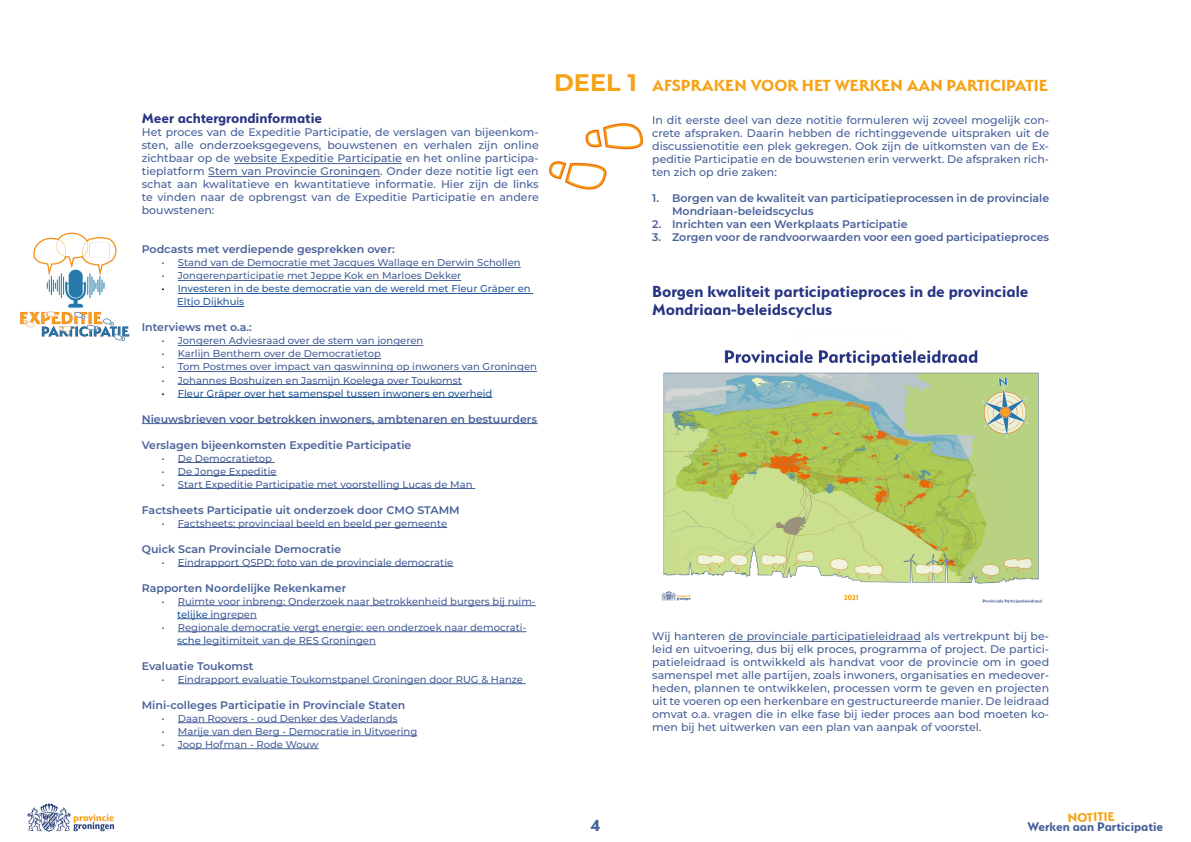
<style>
.page{position:relative;width:1191px;height:842px;background:#fff}
.page>*{position:absolute;margin:0;border:0;box-sizing:border-box;transform-origin:0 0}
.t1{font:700 18px/18px "Serenity";color:#283583}
.t2{font:700 18px "Serenity";color:#f6a318}
.t3{font:700 18px "Serenity";color:#486199}
.t4{font:700 16px "Serenity";color:#283583}
.t5{font:700 14px "Serenity";color:#486199}
.t6{font:700 14px "Serenity";color:#f6a318}
.t7{font:500 11px/13px "Montserrat";color:#486199;text-align:justify}
.t8{font:600 11px/13px "Montserrat";color:#486199}
.t9{font:500 10px/13px "Montserrat";color:#486199}
.t10{font:500 10px/13px "Montserrat";color:#275b9b}
.s1{color:#000}
.s2{color:#275b9b}
.s3{font-family:"Montserrat";font-size:24px}
</style>
<div class="page">
<img style="left:27px;top:803px;width:88px;height:29px">
<hr style="left:234px;top:163px;width:168px;height:1px;background:#486199">
<hr style="left:208px;top:176px;width:172px;height:1px;background:#486199">
<hr style="left:178px;top:267px;width:343px;height:1px;background:#486199">
<hr style="left:178px;top:280px;width:283px;height:1px;background:#486199">
<hr style="left:178px;top:293px;width:355px;height:1px;background:#275b9b">
<hr style="left:177px;top:306px;width:67px;height:1px;background:#275b9b">
<hr style="left:178px;top:345px;width:245px;height:1px;background:#486199">
<hr style="left:178px;top:358px;width:203px;height:1px;background:#486199">
<hr style="left:178px;top:371px;width:359px;height:1px;background:#486199">
<hr style="left:178px;top:384px;width:284px;height:1px;background:#486199">
<hr style="left:178px;top:397px;width:314px;height:1px;background:#275b9b">
<hr style="left:142px;top:423px;width:396px;height:1px;background:#486199">
<hr style="left:178px;top:462px;width:97px;height:1px;background:#486199">
<hr style="left:178px;top:475px;width:99px;height:1px;background:#486199">
<hr style="left:178px;top:488px;width:297px;height:1px;background:#486199">
<hr style="left:178px;top:527px;width:269px;height:1px;background:#486199">
<hr style="left:178px;top:566px;width:275px;height:1px;background:#486199">
<hr style="left:178px;top:605px;width:358px;height:1px;background:#486199">
<hr style="left:177px;top:618px;width:36px;height:1px;background:#275b9b">
<hr style="left:213px;top:618px;width:44px;height:1px;background:#486199">
<hr style="left:178px;top:631px;width:348px;height:1px;background:#486199">
<svg style="left:177px;top:644px;width:29px;height:1px"></svg>
<hr style="left:206px;top:644px;width:170px;height:1px;background:#486199">
<hr style="left:178px;top:683px;width:348px;height:1px;background:#486199">
<hr style="left:178px;top:722px;width:219px;height:1px;background:#486199">
<hr style="left:178px;top:735px;width:239px;height:1px;background:#486199">
<hr style="left:178px;top:748px;width:141px;height:1px;background:#486199">
<img style="left:20px;top:232px;width:110px;height:109px">
<hr style="left:729px;top:641px;width:192px;height:1px;background:#486199">
<img style="left:661px;top:349px;width:381px;height:255px">
<img style="left:549px;top:123px;width:95px;height:67px">
<h2 class="t4" style="left:142px;top:110px;width:182px">Meer achtergrondinformatie</h2>
<p class="t7" style="left:142px;top:126px;width:398px">Het proces van de Expeditie Participatie, de verslagen van bijeenkom&shy;sten, alle onderzoeksgegevens, bouwstenen en verhalen zijn online zichtbaar op de website Expeditie Participatie en het online participa&shy;tieplatform Stem van Provincie Groningen. Onder deze notitie ligt een schat aan kwalitatieve en kwantitatieve informatie. Hier zijn de links te vinden naar de opbrengst van de Expeditie Participatie en andere bouwstenen:</p>
<p class="t8" style="left:142px;top:243px;width:254px">Podcasts met verdiepende gesprekken over:</p>
<p class="t9" style="left:162px;top:256px;width:360px">• Stand van de Democratie met Jacques Wallage en Derwin Schollen</p>
<p class="t9" style="left:162px;top:269px;width:301px">• Jongerenparticipatie met Jeppe Kok en Marloes Dekker</p>
<p class="t10" style="left:177px;top:282px;width:355px;text-indent:-16px"><span class="s1">•</span> Investeren in de beste democratie van de wereld met Fleur Gräper en<br>Eltjo Dijkhuis</p>
<p class="t8" style="left:142px;top:321px;width:112px">Interviews met o.a.:</p>
<p class="t9" style="left:162px;top:334px;width:263px">• Jongeren Adviesraad over de stem van jongeren</p>
<p class="t9" style="left:162px;top:347px;width:221px">• Karlijn Benthem over de Democratietop</p>
<p class="t9" style="left:162px;top:360px;width:377px">• Tom Postmes over impact van gaswinning op inwoners van Groningen</p>
<p class="t9" style="left:162px;top:373px;width:302px">• Johannes Boshuizen en Jasmijn Koelega over Toukomst</p>
<p class="t10" style="left:162px;top:386px;width:332px"><span class="s1">•</span> Fleur Gräper over het samenspel tussen inwoners en overheid</p>
<p class="t8" style="left:142px;top:412px;width:397px">Nieuwsbrieven voor betrokken inwoners, ambtenaren en bestuurders</p>
<p class="t8" style="left:142px;top:438px;width:271px">Verslagen bijeenkomsten Expeditie Participatie</p>
<p class="t9" style="left:162px;top:451px;width:112px">• De Democratietop</p>
<p class="t9" style="left:162px;top:464px;width:116px">• De Jonge Expeditie</p>
<p class="t9" style="left:162px;top:477px;width:312px">• Start Expeditie Participatie met voorstelling Lucas de Man</p>
<p class="t8" style="left:142px;top:503px;width:319px">Factsheets Participatie uit onderzoek door CMO STAMM</p>
<p class="t9" style="left:162px;top:516px;width:287px">• Factsheets: provinciaal beeld en beeld per gemeente</p>
<p class="t8" style="left:142px;top:542px;width:201px">Quick Scan Provinciale Democratie</p>
<p class="t9" style="left:162px;top:555px;width:293px">• Eindrapport QSPD: foto van de provinciale democratie</p>
<p class="t8" style="left:142px;top:581px;width:206px">Rapporten Noordelijke Rekenkamer</p>
<p class="t9" style="left:177px;top:594px;width:360px;text-indent:-16px">• Ruimte voor inbreng: Onderzoek naar betrokkenheid burgers bij ruim&shy;<span class="s2">telijke i</span>ngrepen</p>
<p class="t9" style="left:177px;top:620px;width:351px;text-indent:-16px">• Regionale democratie vergt energie: een onderzoek naar democrati&shy;<span class="s2">sche l</span>egitimiteit van de RES Groningen</p>
<p class="t8" style="left:142px;top:659px;width:113px">Evaluatie Toukomst</p>
<p class="t9" style="left:162px;top:672px;width:363px">• Eindrapport evaluatie Toukomstpanel Groningen door RUG &amp; Hanze</p>
<p class="t8" style="left:142px;top:698px;width:265px">Mini-colleges Participatie in Provinciale Staten</p>
<p class="t9" style="left:162px;top:711px;width:237px">• Daan Roovers - oud Denker des Vaderlands</p>
<p class="t9" style="left:162px;top:724px;width:257px">• Marije van den Berg - Democratie in Uitvoering</p>
<p class="t9" style="left:162px;top:737px;width:158px">• Joop Hofman - Rode Wouw</p>
<h1 class="t2" style="left:554px;top:75px;width:495px"><span class="s3">DEEL 1</span> AFSPRAKEN VOOR HET WERKEN AAN PARTICIPATIE</h1>
<p class="t7" style="left:652px;top:113px;width:398px">In dit eerste deel van deze notitie formuleren wij zoveel mogelijk con&shy;crete afspraken. Daarin hebben de richtinggevende uitspraken uit de discussienotitie een plek gekregen. Ook zijn de uitkomsten van de Ex&shy;peditie Participatie en de bouwstenen erin verwerkt. De afspraken rich&shy;ten zich op drie zaken:</p>
<p class="t8" style="left:672px;top:191px;width:379px;text-indent:-20px">1. Borgen van de kwaliteit van participatieprocessen in de provinciale<br>Mondriaan-beleidscyclus</p>
<p class="t8" style="left:652px;top:217px;width:257px">2. Inrichten van een Werkplaats Participatie</p>
<p class="t8" style="left:652px;top:230px;width:398px">3. Zorgen voor de randvoorwaarden voor een goed participatieproces</p>
<h1 class="t1" style="left:652px;top:282px;width:378px">Borgen kwaliteit participatieproces in de provinciale<br>Mondriaan-beleidscyclus</h1>
<p class="t7" style="left:652px;top:629px;width:398px">Wij hanteren de provinciale participatieleidraad als vertrekpunt bij be&shy;leid en uitvoering, dus bij elk proces, programma of project. De partici&shy;patieleidraad is ontwikkeld als handvat voor de provincie om in goed samenspel met alle partijen, zoals inwoners, organisaties en medeover&shy;heden, plannen te ontwikkelen, processen vorm te geven en projecten uit te voeren op een herkenbare en gestructureerde manier. De leidraad omvat o.a. vragen die in elke fase bij ieder proces aan bod moeten ko&shy;men bij het uitwerken van een plan van aanpak of voorstel.</p>
<h1 class="t3" style="left:590px;top:815px;width:11px">4</h1>
<p class="t6" style="left:1067px;top:810px;width:49px;rotate:-2deg">NOTITIE</p>
<p class="t5" style="left:1027px;top:819px;width:137px">Werken aan Participatie</p>
</div>
